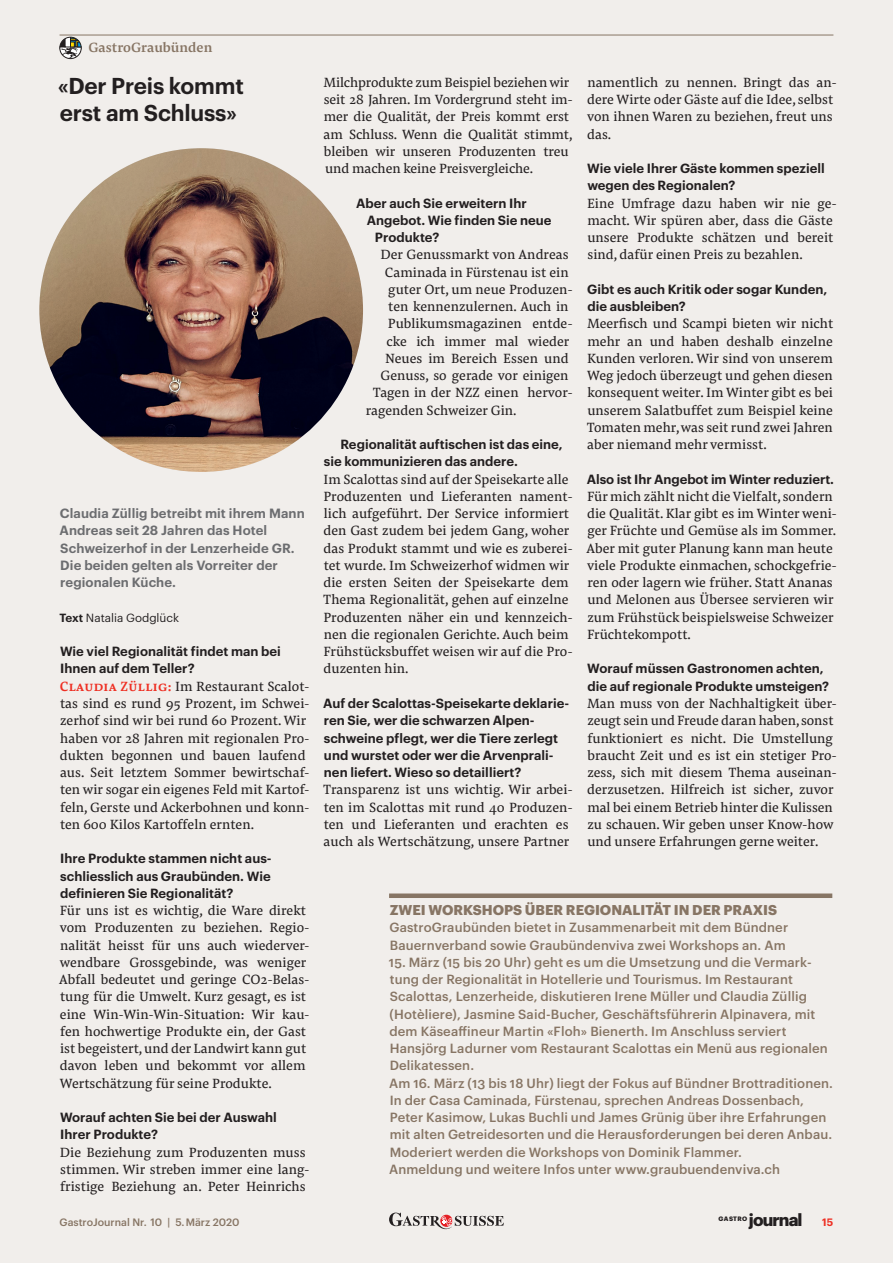
<style>
.page{position:relative;width:893px;height:1263px;background:#f1eeeb}
.page>*{position:absolute;margin:0;border:0;box-sizing:border-box;transform-origin:0 0}
.t1{font:600 22.5px/27px "Graphik";letter-spacing:-.01em;color:#231f20}
.t2{font:700 16.95px "Graphik";letter-spacing:-.045em;color:#231f20}
.t3{font:13.95px/17.2px "Pensum Pro";color:#231f20}
.t4{font:700 13.95px "Graphik";color:#877564}
.t5{font:500 13.95px "Pensum Pro";color:#877564}
.t6{font:600 13.2px/17.2px "Graphik";letter-spacing:.005em;color:#6c6d70}
.t7{font:500 13.05px/17.2px "Graphik";letter-spacing:.01em;color:#877564}
.t8{font:600 13.05px/17.2px "Graphik";color:#231f20}
.t9{font:11.7px "Graphik";color:#231f20}
.t10{font:500 10.5px "Graphik";color:#877564}
.t11{font:600 10.5px "Graphik";color:#ee2e22}
.t12{font:700 6.3px "Graphik";letter-spacing:.065em;color:#231f20}
.s1{font-weight:600}
.s2{font-weight:500;color:#ee2e22}
</style>
<div class="page">
<hr style="left:60px;top:35px;width:773px;height:1px;background:#877564">
<svg style="left:389px;top:1212px;width:115px;height:18px"></svg>
<img style="left:39px;top:148px;width:324px;height:324px;border-radius:162px">
<svg style="left:60px;top:37px;width:20px;height:22px"></svg>
<div style="left:60px;top:37px;width:22px;height:22px;border:1px solid #231f20;border-radius:50%"></div>
<div style="left:389px;top:893px;width:443px;height:5px;background:#877564"></div>
<p class="t5" style="left:88px;top:38px;width:125px">GastroGraubünden</p>
<h1 class="t1" style="left:58px;top:70px;width:188px">«Der Preis kommt erst am Schluss»</h1>
<p class="t6" style="left:60px;top:504px;width:247px">Claudia Züllig betreibt mit ihrem Mann<br>Andreas seit 28 Jahren das Hotel<br>Schweizerhof in der Lenzerheide GR.<br>Die beiden gelten als Vorreiter der regionalen Küche.</p>
<p class="t9" style="left:60px;top:609px;width:121px"><span class="s1">Text</span> Natalia Godglück</p>
<p class="t8" style="left:60px;top:642px;width:222px">Wie viel Regionalität findet man bei<br>Ihnen auf dem Teller?</p>
<p class="t3" style="left:60px;top:677px;width:251px"><span class="s2">Claudia Züllig:</span> Im Restaurant Scalot&shy;tas sind es rund 95 Prozent, im Schwei&shy;zerhof sind wir bei rund 60 Prozent. Wir haben vor 28 Jahren mit regionalen Pro&shy;dukten begonnen und bauen laufend aus. Seit letztem Sommer bewirtschaf&shy;ten wir sogar ein eigenes Feld mit Kartof&shy;feln, Gerste und Ackerbohnen und konn&shy;ten 600 Kilos Kartoffeln ernten.</p>
<p class="t8" style="left:60px;top:849px;width:213px;text-align:justify">Ihre Produkte stammen nicht aus&shy;schliesslich aus Graubünden. Wie definieren Sie Regionalität?</p>
<p class="t3" style="left:59px;top:901px;width:252px">Für uns ist es wichtig, die Ware direkt vom Produzenten zu beziehen. Regio&shy;nalität heisst für uns auch wiederver&shy;wendbare Grossgebinde, was weniger Abfall bedeutet und geringe CO2-Belas&shy;tung für die Umwelt. Kurz gesagt, es ist eine Win-Win-Win-Situation: Wir kau&shy;fen hochwertige Produkte ein, der Gast ist begeistert, und der Landwirt kann gut davon leben und bekommt vor allem Wertschätzung für seine Produkte.</p>
<p class="t8" style="left:60px;top:1107px;width:218px">Worauf achten Sie bei der Auswahl<br>Ihrer Produkte?</p>
<p class="t3" style="left:60px;top:1143px;width:251px">Die Beziehung zum Produzenten muss stimmen. Wir streben immer eine lang&shy;fristige Beziehung an. Peter Heinrichs</p>
<p class="t3" style="left:323px;top:73px;width:251px">Milchprodukte zum Beispiel beziehen wir seit 28 Jahren. Im Vordergrund steht im&shy;mer die Qualität, der Preis kommt erst am Schluss. Wenn die Qualität stimmt, bleiben wir unseren Produzenten treu und machen keine Preisvergleiche.</p>
<p class="t8" style="left:356px;top:193px;width:172px">Aber auch Sie erweitern Ihr</p>
<p class="t8" style="left:367px;top:210px;width:186px">Angebot. Wie finden Sie neue</p>
<p class="t8" style="left:375px;top:228px;width:66px">Produkte?</p>
<p class="t3" style="left:380px;top:246px;width:190px">Der Genussmarkt von Andreas</p>
<p class="t3" style="left:385px;top:263px;width:185px">Caminada in Fürstenau ist ein</p>
<p class="t3" style="left:388px;top:280px;width:186px">guter Ort, um neue Produzen-</p>
<p class="t3" style="left:388px;top:298px;width:182px">ten kennenzulernen. Auch in</p>
<p class="t3" style="left:388px;top:315px;width:186px">Publikumsmagazinen entde-</p>
<p class="t3" style="left:387px;top:332px;width:184px">cke ich immer mal wieder</p>
<p class="t3" style="left:385px;top:349px;width:185px">Neues im Bereich Essen und</p>
<p class="t3" style="left:380px;top:367px;width:190px">Genuss, so gerade vor einigen</p>
<p class="t3" style="left:373px;top:384px;width:202px">Tagen in der NZZ einen hervor-</p>
<p class="t3" style="left:366px;top:401px;width:152px">ragenden Schweizer Gin.</p>
<p class="t8" style="left:324px;top:435px;width:240px;text-indent:17px">Regionalität auftischen ist das eine, sie kommunizieren das andere.</p>
<p class="t3" style="left:323px;top:470px;width:251px">Im Scalottas sind auf der Speisekarte alle Produzenten und Lieferanten nament&shy;lich aufgeführt. Der Service informiert den Gast zudem bei jedem Gang, woher das Produkt stammt und wie es zuberei&shy;tet wurde. Im Schweizerhof widmen wir die ersten Seiten der Speisekarte dem Thema Regionalität, gehen auf einzelne Produzenten näher ein und kennzeich&shy;nen die regionalen Gerichte. Auch beim Frühstücksbuffet weisen wir auf die Pro&shy;duzenten hin.</p>
<p class="t8" style="left:323px;top:693px;width:247px">Auf der Scalottas-Speisekarte deklarie&shy;ren Sie, wer die schwarzen Alpen&shy;schweine pflegt, wer die Tiere zerlegt und wurstet oder wer die Arvenprali&shy;nen liefert. Wieso so detailliert?</p>
<p class="t3" style="left:323px;top:781px;width:251px">Transparenz ist uns wichtig. Wir arbei&shy;ten im Scalottas mit rund 40 Produzen&shy;ten und Lieferanten und erachten es auch als Wertschätzung, unsere Partner</p>
<p class="t3" style="left:587px;top:73px;width:252px">namentlich zu nennen. Bringt das an&shy;dere Wirte oder Gäste auf die Idee, selbst von ihnen Waren zu beziehen, freut uns das.</p>
<p class="t8" style="left:587px;top:159px;width:239px">Wie viele Ihrer Gäste kommen speziell wegen des Regionalen?</p>
<p class="t3" style="left:587px;top:194px;width:251px">Eine Umfrage dazu haben wir nie ge&shy;macht. Wir spüren aber, dass die Gäste unsere Produkte schätzen und bereit sind, dafür einen Preis zu bezahlen.</p>
<p class="t8" style="left:587px;top:279px;width:242px">Gibt es auch Kritik oder sogar Kunden, die ausbleiben?</p>
<p class="t3" style="left:587px;top:315px;width:248px;text-align:justify">Meerfisch und Scampi bieten wir nicht mehr an und haben deshalb einzelne Kunden verloren. Wir sind von unserem Weg jedoch überzeugt und gehen diesen konsequent weiter. Im Winter gibt es bei unserem Salatbuffet zum Beispiel keine Tomaten mehr, was seit rund zwei Jahren aber niemand mehr vermisst.</p>
<p class="t8" style="left:587px;top:469px;width:249px">Also ist Ihr Angebot im Winter reduziert.</p>
<p class="t3" style="left:586px;top:487px;width:252px">Für mich zählt nicht die Vielfalt, sondern die Qualität. Klar gibt es im Winter weni&shy;ger Früchte und Gemüse als im Sommer.<br>Aber mit guter Planung kann man heute viele Produkte einmachen, schockgefrie&shy;ren oder lagern wie früher. Statt Ananas und Melonen aus Übersee servieren wir zum Frühstück beispielsweise Schweizer Früchtekompott.</p>
<p class="t8" style="left:587px;top:659px;width:243px">Worauf müssen Gastronomen achten, die auf regionale Produkte umsteigen?</p>
<p class="t3" style="left:587px;top:694px;width:252px">Man muss von der Nachhaltigkeit über&shy;zeugt sein und Freude daran haben, sonst funktioniert es nicht. Die Umstellung braucht Zeit und es ist ein stetiger Pro&shy;zess, sich mit diesem Thema auseinan&shy;derzusetzen. Hilfreich ist sicher, zuvor mal bei einem Betrieb hinter die Kulissen zu schauen. Wir geben unser Know-how und unsere Erfahrungen gerne weiter.</p>
<p class="t4" style="left:390px;top:899px;width:389px">ZWEI WORKSHOPS ÜBER REGIONALITÄT IN DER PRAXIS</p>
<p class="t7" style="left:389px;top:918px;width:400px">GastroGraubünden bietet in Zusammenarbeit mit dem Bündner<br>Bauernverband sowie Graubündenviva zwei Workshops an. Am</p>
<p class="t7" style="left:389px;top:952px;width:445px">15. März (15 bis 20 Uhr) geht es um die Umsetzung und die Vermark&shy;tung der Regionalität in Hotellerie und Tourismus. Im Restaurant Scalottas, Lenzerheide, diskutieren Irene Mü ller und Claudia Zü llig (Hotèliere), Jasmine Said-Bucher, Geschäftsführerin Alpinavera, mit dem Käseaffineur Martin «Floh» Bienerth. Im Anschluss serviert Hansjörg Ladurner vom Restaurant Scalottas ein Menü aus regionalen Delikatessen.<br>Am 16. März (13 bis 18 Uhr) liegt der Fokus auf Bündner Brottraditionen.<br>In der Casa Caminada, Fürstenau, sprechen Andreas Dossenbach, Peter Kasimow, Lukas Buchli und James Grünig über ihre Erfahrungen mit alten Getreidesorten und die Herausforderungen bei deren Anbau.<br>Moderiert werden die Workshops von Dominik Flammer.<br>Anmeldung und weitere Infos unter www.graubuendenviva.ch</p>
<p class="t10" style="left:60px;top:1214px;width:182px">GastroJournal Nr. 10 | 5. März 2020</p>
<p class="t2" style="left:749px;top:1206px;width:55px">journal</p>
<p class="t12" style="left:719px;top:1214px;width:30px">GASTRO</p>
<p class="t11" style="left:822px;top:1214px;width:13px">15</p>
</div>
